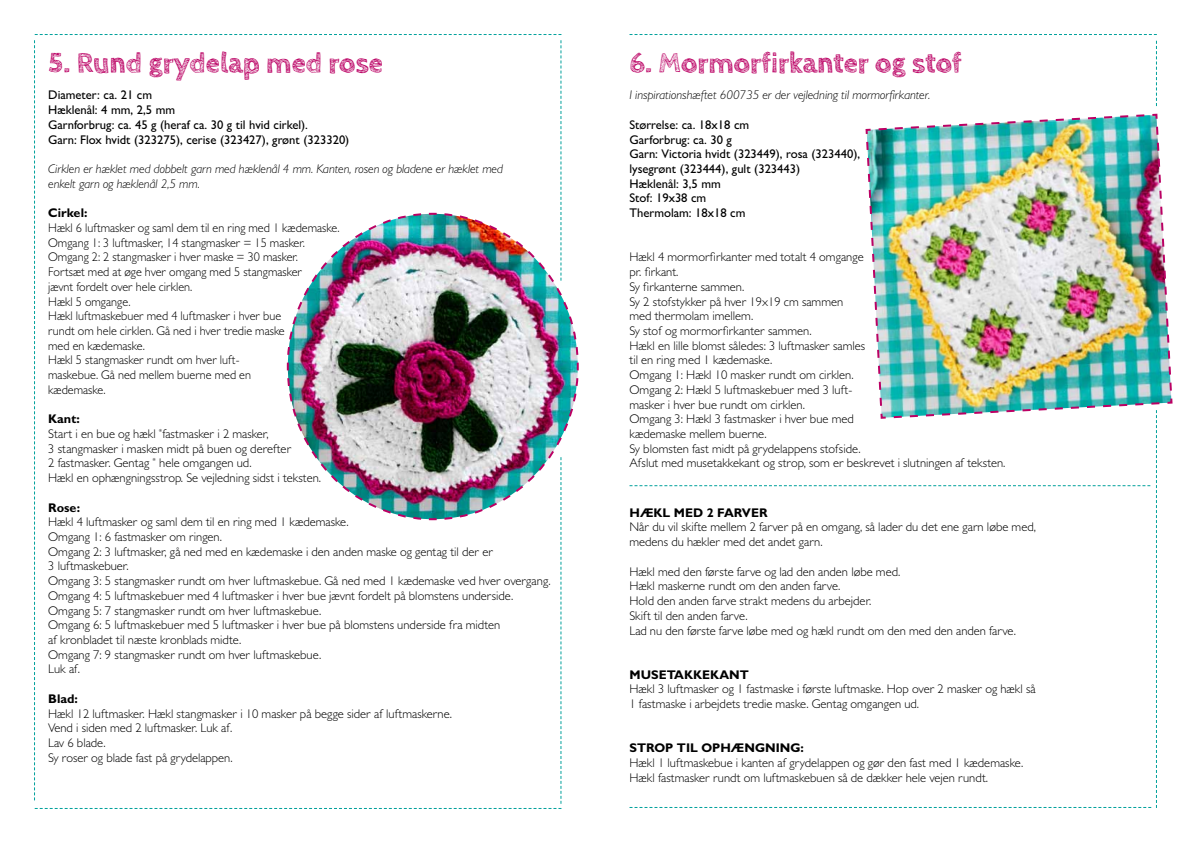
<style>
.page{position:relative;width:1191px;height:842px;background:#fff}
.page>*{position:absolute;margin:0;border:0;box-sizing:border-box;transform-origin:0 0}
.t1{font:700 28.6px "Cabin Sketch";color:#bb0164}
.t2{font:300 12.6px/14.7px "Gill Sans MT Std";color:#000}
.t3{font:500 12.6px/14.7px "Gill Sans MT Std";color:#000}
.t4{font:italic 12.6px/14.7px "Gill Sans MT Std";color:#000}
.t5{font:700 12.6px "Gill Sans MT Std";color:#000}
.s1{font-weight:700}
</style>
<div class="page">
<svg style="left:1156px;top:41px;width:1px;height:65px"></svg>
<img style="left:629px;top:113px;width:544px;height:695px">
<svg style="left:629px;top:34px;width:528px;height:1px"></svg>
<svg style="left:34px;top:34px;width:545px;height:775px"></svg>
<h1 class="t1" style="left:48px;top:47px;width:336px">5. Rund grydelap med rose</h1>
<p class="t3" style="left:48px;top:88px;width:303px">Diameter: ca. 21 cm<br>Hæklenål: 4 mm, 2,5 mm<br>Garnforbrug: ca. 45 g (heraf ca. 30 g til hvid cirkel).<br>Garn: Flox hvidt (323275), cerise (323427), grønt (323320)</p>
<p class="t4" style="left:48px;top:161px;width:456px">Cirklen er hæklet med dobbelt garn med hæklenål 4 mm. Kanten, rosen og bladene er hæklet med enkelt garn og hæklenål 2,5 mm.</p>
<p class="t5" style="left:48px;top:205px;width:41px">CIRKEL:</p>
<p class="t2" style="left:48px;top:220px;width:293px">Hækl 6 luftmasker og saml dem til en ring med 1 kædemaske.<br>Omgang 1: 3 luftmasker, 14 stangmasker = 15 masker.<br>Omgang 2: 2 stangmasker i hver maske = 30 masker.<br>Fortsæt med at øge hver omgang med 5 stangmasker<br>jævnt fordelt over hele cirklen.<br>Hækl 5 omgange.<br>Hækl luftmaskebuer med 4 luftmasker i hver bue<br>rundt om hele cirklen. Gå ned i hver tredie maske<br>med en kædemaske.<br>Hækl 5 stangmasker rundt om hver luft-<br>maskebue. Gå ned mellem buerne med en<br>kædemaske.</p>
<p class="t2" style="left:48px;top:411px;width:274px"><span class="s1">KANT:<br></span>Start i en bue og hækl <sup>*</sup>fastmasker i 2 masker,<br>3 stangmasker i masken midt på buen og derefter<br>2 fastmasker. Gentag <sup>*</sup> hele omgangen ud.<br>Hækl en ophængningsstrop. Se vejledning sidst i teksten.</p>
<p class="t5" style="left:48px;top:499px;width:33px">ROSE:</p>
<p class="t2" style="left:48px;top:514px;width:504px">Hækl 4 luftmasker og saml dem til en ring med 1 kædemaske.<br>Omgang 1: 6 fastmasker om ringen.<br>Omgang 2: 3 luftmasker, gå ned med en kædemaske i den anden maske og gentag til der er<br>3 luftmaskebuer.<br>Omgang 3: 5 stangmasker rundt om hver luftmaskebue. Gå ned med 1 kædemaske ved hver overgang.<br>Omgang 4: 5 luftmaskebuer med 4 luftmasker i hver bue jævnt fordelt på blomstens underside.<br>Omgang 5: 7 stangmasker rundt om hver luftmaskebue.<br>Omgang 6: 5 luftmaskebuer med 5 luftmasker i hver bue på blomstens underside fra midten<br>af kronbladet til næste kronblads midte.<br>Omgang 7: 9 stangmasker rundt om hver luftmaskebue.<br>Luk af.</p>
<p class="t5" style="left:48px;top:691px;width:31px">BLAD:</p>
<p class="t2" style="left:48px;top:706px;width:405px">Hækl 12 luftmasker. Hækl stangmasker i 10 masker på begge sider af luftmaskerne.<br>Vend i siden med 2 luftmasker. Luk af.<br>Lav 6 blade.<br>Sy roser og blade fast på grydelappen.</p>
<h1 class="t1" style="left:629px;top:47px;width:334px">6. Mormorfirkanter og stof</h1>
<p class="t4" style="left:629px;top:88px;width:302px">I inspirationshæftet 600735 er der vejledning til mormorfirkanter.</p>
<p class="t3" style="left:629px;top:117px;width:232px">Størrelse: ca. 18x18 cm<br>Garforbrug: ca. 30 g<br>Garn: Victoria hvidt (323449), rosa (323440), lysegrønt (323444), gult (323443)<br>Hæklenål: 3,5 mm<br>Stof: 19x38 cm<br>Thermolam: 18x18 cm</p>
<p class="t2" style="left:629px;top:250px;width:377px">Hækl 4 mormorfirkanter med totalt 4 omgange<br>pr. firkant.<br>Sy firkanterne sammen.<br>Sy 2 stofstykker på hver 19x19 cm sammen<br>med thermolam imellem.<br>Sy stof og mormorfirkanter sammen.<br>Hækl en lille blomst således: 3 luftmasker samles<br>til en ring med 1 kædemaske.<br>Omgang 1: Hækl 10 masker rundt om cirklen.<br>Omgang 2: Hækl 5 luftmaskebuer med 3 luft-<br>masker i hver bue rundt om cirklen.<br>Omgang 3: Hækl 3 fastmasker i hver bue med<br>kædemaske mellem buerne.<br>Sy blomsten fast midt på grydelappens stofside.<br>Afslut med musetakkekant og strop, som er beskrevet i slutningen af teksten.</p>
<p class="t5" style="left:629px;top:505px;width:140px">HÆKL MED 2 FARVER</p>
<p class="t2" style="left:629px;top:520px;width:408px">Når du vil skifte mellem 2 farver på en omgang, så lader du det ene garn løbe med, medens du hækler med det andet garn.</p>
<p class="t2" style="left:629px;top:564px;width:388px">Hækl med den første farve og lad den anden løbe med.<br>Hækl maskerne rundt om den anden farve.<br>Hold den anden farve strakt medens du arbejder.<br>Skift til den anden farve.<br>Lad nu den første farve løbe med og hækl rundt om den med den anden farve.</p>
<p class="t5" style="left:629px;top:667px;width:55px">MUSETAKKEKA</p>
<p class="t5" style="left:729px;top:667px;width:21px">NT</p>
<p class="t2" style="left:629px;top:682px;width:408px">Hækl 3 luftmasker og 1 fastmaske i første luftmaske. Hop over 2 masker og hækl så<br>1 fastmaske i arbejdets tredie maske. Gentag omgangen ud.</p>
<p class="t5" style="left:629px;top:740px;width:176px">STROP TIL OPHÆNGNING:</p>
<p class="t2" style="left:629px;top:755px;width:395px">Hækl 1 luftmaskebue i kanten af grydelappen og gør den fast med 1 kædemaske.<br>Hækl fastmasker rundt om luftmaskebuen så de dækker hele vejen rundt.</p>
</div>
